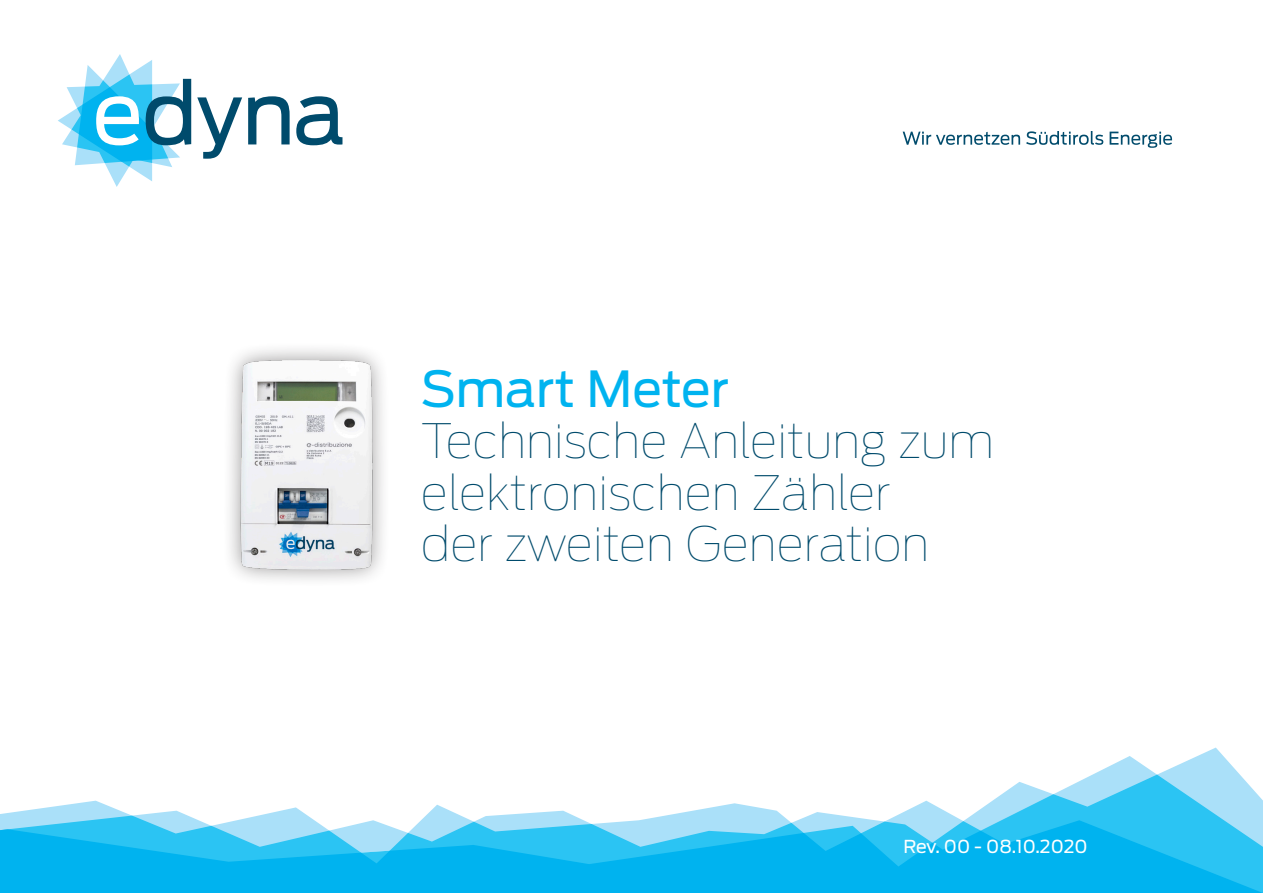
<style>
.page{position:relative;width:1263px;height:893px;background:#fff}
.page>*{position:absolute;margin:0;border:0;box-sizing:border-box;transform-origin:0 0}
.t1{font:49.35px "Antenna";color:#00b3ef}
.t2{font:100 47.1px "Antenna";color:#004b6c}
.t3{font:17.85px "Antenna";color:#fff}
</style>
<div class="page">
<svg style="left:902px;top:131px;width:271px;height:17px"></svg>
<svg style="left:58px;top:54px;width:133px;height:133px"></svg>
<svg style="left:197px;top:97px;width:45px;height:62px"></svg>
<svg style="left:248px;top:96px;width:42px;height:48px"></svg>
<svg style="left:296px;top:96px;width:46px;height:49px"></svg>
<img style="left:230px;top:349px;width:153px;height:231px">
<svg style="left:1092px;top:747px;width:148px;height:28px"></svg>
<svg style="left:0;top:775px;width:1263px;height:45px"></svg>
<svg style="left:0;top:820px;width:1263px;height:73px;background:#23bdf1"></svg>
<p class="t1" style="left:421px;top:360px;width:310px">Smart Meter</p>
<p class="t2" style="left:421px;top:415px;width:575px">Technische Anleitung zum</p>
<p class="t2" style="left:421px;top:466px;width:471px">elektronischen Zähler</p>
<p class="t2" style="left:421px;top:517px;width:510px">der zweiten Generation</p>
<p class="t3" style="left:904px;top:836px;width:186px">Rev. 00 - 08.10.2020</p>
</div>
